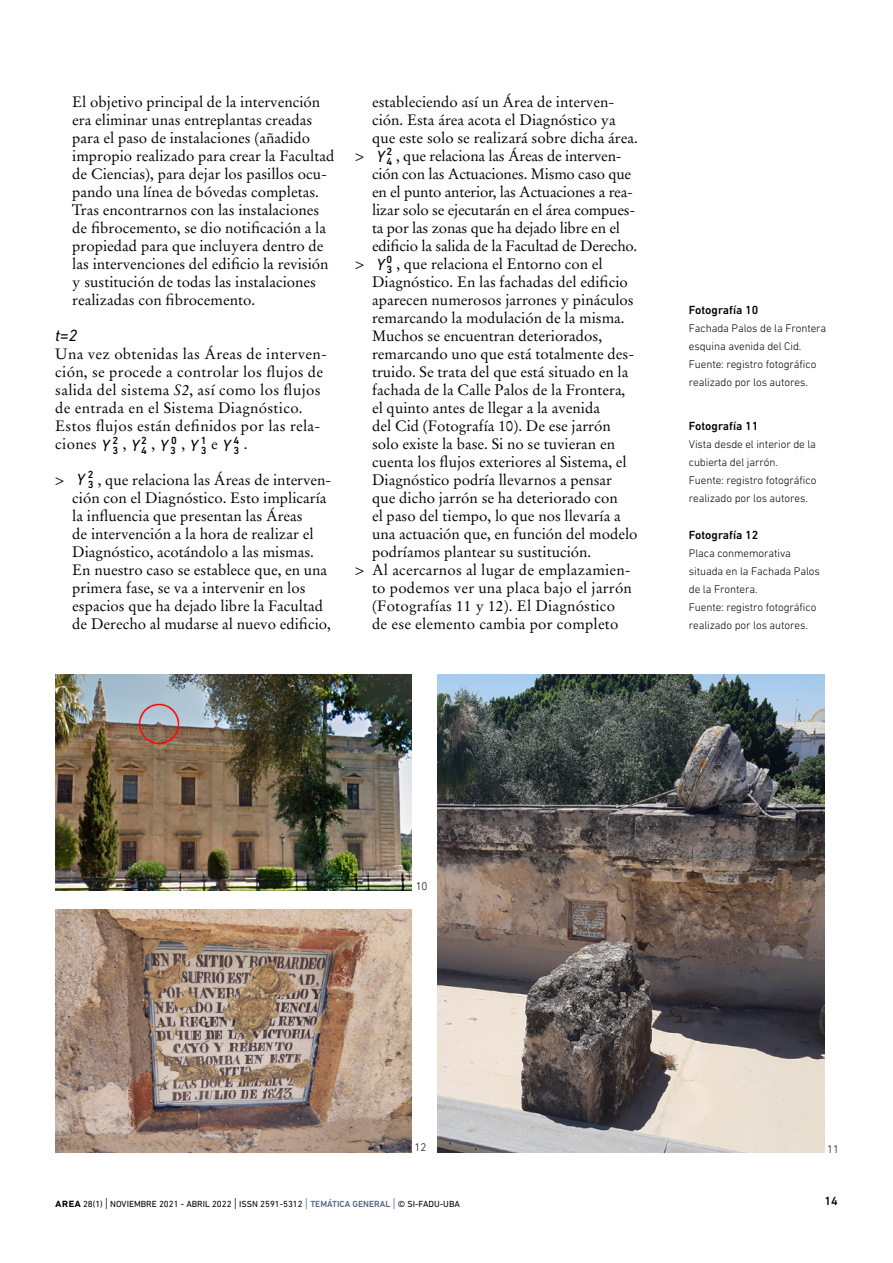
<style>
.page{position:relative;width:893px;height:1263px;background:#fff}
.page>*{position:absolute;margin:0;border:0;box-sizing:border-box;transform-origin:0 0}
._22__Subtitulo_3{font:italic 16.5px "DIN Next LT Pro";color:#000}
._23__Texto_principal{font:15px/18px "Stempel Garamond LT Std";color:#000}
._23__Texto_principal-2{font:15px/18px "Stempel Garamond LT Std";letter-spacing:.02em;color:#000}
._32__Titulo_Figuras{font:500 12px "DIN Next LT Pro";color:#000}
._33__Epígrafe{font:300 11.25px/18px "DIN Next LT Pro";letter-spacing:-.01em;color:#000}
.t1{font:500 10.5px "DIN Next LT Pro";color:#000}
.t2{font:9px "DIN Next LT Pro";color:#000}
.s1{font-style:italic}
.s2{font-family:"DIN Next LT Pro";font-style:italic;font-size:16.5px}
.s3{font-weight:500;font-size:12px}
.s4{font-weight:300;font-size:13.5px}
.s5{font-weight:300;font-size:13.5px;color:#4f6282}
.s6{font-weight:500;color:#4f6282}
</style>
<div class="page">
<img style="left:438px;top:674px;width:386px;height:479px">
<img style="left:55px;top:910px;width:356px;height:243px">
<img style="left:55px;top:674px;width:356px;height:216px">
<p class="_23__Texto_principal" style="left:72px;top:93px;width:264px">El objetivo principal de la intervención era eliminar unas entreplantas creadas para el paso de instalaciones (añadido impropio realizado para crear la Facultad de Ciencias), para dejar los pasillos ocu&shy;pando una línea de bóvedas completas.<br>Tras encontrarnos con las instalaciones de fibrocemento, se dio notificación a la propiedad para que incluyera dentro de las intervenciones del edificio la revisión y sustitución de todas las instalaciones realizadas con fibrocemento.</p>
<p class="_22__Subtitulo_3" style="left:55px;top:326px;width:24px">t=2</p>
<p class="_23__Texto_principal-2" style="left:55px;top:345px;width:273px">Una vez obtenidas las Áreas de interven&shy;ción, se procede a controlar los flujos de salida del sistema <span class="s1">S2</span>, así como los flujos de entrada en el Sistema Diagnóstico.<br>Estos flujos están definidos por las rela-</p>
<p class="_23__Texto_principal" style="left:55px;top:435px;width:56px">ciones <span class="s2">Y</span></p>
<p class="t1" style="left:113px;top:435px;width:7px">2</p>
<p class="t1" style="left:113px;top:444px;width:7px">3</p>
<p class="_23__Texto_principal" style="left:123px;top:435px;width:18px">, <span class="s2">Y</span></p>
<p class="t1" style="left:141px;top:435px;width:7px">2</p>
<p class="t1" style="left:141px;top:444px;width:7px">4</p>
<p class="_23__Texto_principal" style="left:152px;top:435px;width:18px">, <span class="s2">Y</span></p>
<p class="t1" style="left:171px;top:435px;width:7px">0</p>
<p class="t1" style="left:170px;top:444px;width:7px">3</p>
<p class="_23__Texto_principal" style="left:181px;top:435px;width:18px">, <span class="s2">Y</span></p>
<p class="t1" style="left:201px;top:435px;width:7px">1</p>
<p class="t1" style="left:201px;top:444px;width:7px">3</p>
<p class="_23__Texto_principal" style="left:211px;top:435px;width:21px">e <span class="s2">Y</span></p>
<p class="t1" style="left:234px;top:435px;width:7px">4</p>
<p class="t1" style="left:234px;top:444px;width:7px">3</p>
<p class="_23__Texto_principal" style="left:244px;top:435px;width:5px">.</p>
<p class="_23__Texto_principal" style="left:55px;top:471px;width:10px">&gt;</p>
<p class="_22__Subtitulo_3" style="left:77px;top:470px;width:10px">Y</p>
<p class="t1" style="left:88px;top:468px;width:7px">2</p>
<p class="_23__Texto_principal" style="left:72px;top:471px;width:261px;text-indent:25px">, que relaciona las Áreas de interven&shy;ción con el Diagnóstico. Esto implicaría la influencia que presentan las Áreas<br>de intervención a la hora de realizar el Diagnóstico, acotándolo a las mismas.<br>En nuestro caso se establece que, en una primera fase, se va a intervenir en los espacios que ha dejado libre la Facultad de Derecho al mudarse al nuevo edificio,</p>
<p class="t1" style="left:88px;top:478px;width:7px">3</p>
<p class="_23__Texto_principal" style="left:372px;top:93px;width:267px">estableciendo así un Área de interven&shy;ción. Esta área acota el Diagnóstico ya que este solo se realizará sobre dicha área.</p>
<p class="_23__Texto_principal" style="left:372px;top:147px;width:267px;text-indent:24px">, que relaciona las Áreas de interven&shy;ción con las Actuaciones. Mismo caso que en el punto anterior, las Actuaciones a rea&shy;lizar solo se ejecutarán en el área compues&shy;ta por las zonas que ha dejado libre en el edificio la salida de la Facultad de Derecho.</p>
<p class="_23__Texto_principal" style="left:355px;top:147px;width:10px">&gt;</p>
<p class="_22__Subtitulo_3" style="left:376px;top:147px;width:10px">Y</p>
<p class="t1" style="left:386px;top:145px;width:7px">2</p>
<p class="t1" style="left:386px;top:155px;width:7px">4</p>
<p class="_23__Texto_principal" style="left:355px;top:255px;width:10px">&gt;</p>
<p class="_22__Subtitulo_3" style="left:376px;top:255px;width:10px">Y</p>
<p class="t1" style="left:386px;top:253px;width:7px">0</p>
<p class="t1" style="left:386px;top:263px;width:7px">3</p>
<p class="_23__Texto_principal" style="left:372px;top:255px;width:267px;text-indent:24px">, que relaciona el Entorno con el Diagnóstico. En las fachadas del edificio aparecen numerosos jarrones y pináculos remarcando la modulación de la misma.<br>Muchos se encuentran deteriorados, remarcando uno que está totalmente des&shy;truido. Se trata del que está situado en la fachada de la Calle Palos de la Frontera, el quinto antes de llegar a la avenida<br>del Cid (Fotografía 10). De ese jarrón solo existe la base. Si no se tuvieran en cuenta los flujos exteriores al Sistema, el Diagnóstico podría llevarnos a pensar que dicho jarrón se ha deteriorado con<br>el paso del tiempo, lo que nos llevaría a una actuación que, en función del modelo podríamos plantear su sustitución.</p>
<p class="_23__Texto_principal" style="left:372px;top:561px;width:261px;text-indent:-17px">&gt; Al acercarnos al lugar de emplazamien&shy;to podemos ver una placa bajo el jarrón (Fotografías 11 y 12). El Diagnóstico de ese elemento cambia por completo</p>
<p class="_32__Titulo_Figuras" style="left:689px;top:303px;width:71px">Fotografía 10</p>
<p class="_33__Epígrafe" style="left:689px;top:319px;width:139px">Fachada Palos de la Frontera esquina avenida del Cid.</p>
<p class="_33__Epígrafe" style="left:689px;top:355px;width:129px">Fuente: registro fotográfico realizado por los autores.</p>
<p class="_32__Titulo_Figuras" style="left:689px;top:419px;width:71px">Fotografía 11</p>
<p class="_33__Epígrafe" style="left:689px;top:435px;width:129px">Vista desde el interior de la cubierta del jarrón.</p>
<p class="_33__Epígrafe" style="left:689px;top:471px;width:129px">Fuente: registro fotográfico realizado por los autores.</p>
<p class="_32__Titulo_Figuras" style="left:689px;top:528px;width:71px">Fotografía 12</p>
<p class="_33__Epígrafe" style="left:689px;top:544px;width:133px">Placa conmemorativa situada en la Fachada Palos de la Frontera.</p>
<p class="_33__Epígrafe" style="left:689px;top:598px;width:129px">Fuente: registro fotográfico realizado por los autores.</p>
<p class="_33__Epígrafe" style="left:416px;top:877px;width:13px">10</p>
<p class="_33__Epígrafe" style="left:415px;top:1138px;width:13px">12</p>
<p class="_33__Epígrafe" style="left:827px;top:1139px;width:13px">11</p>
<p class="t2" style="left:55px;top:1198px;width:406px"><span class="s3">area</span> 28(1) <span class="s4">|</span> NOVIEMBRE 2021 - ABRIL 2022 <span class="s4">|</span> ISSN 2591-5312 <span class="s5">|</span> <span class="s6">TEMÁTICA GENERAL</span> <span class="s5">|</span> © SI-FADU-UBA</p>
<p class="_32__Titulo_Figuras" style="left:824px;top:1194px;width:15px">14</p>
</div>
